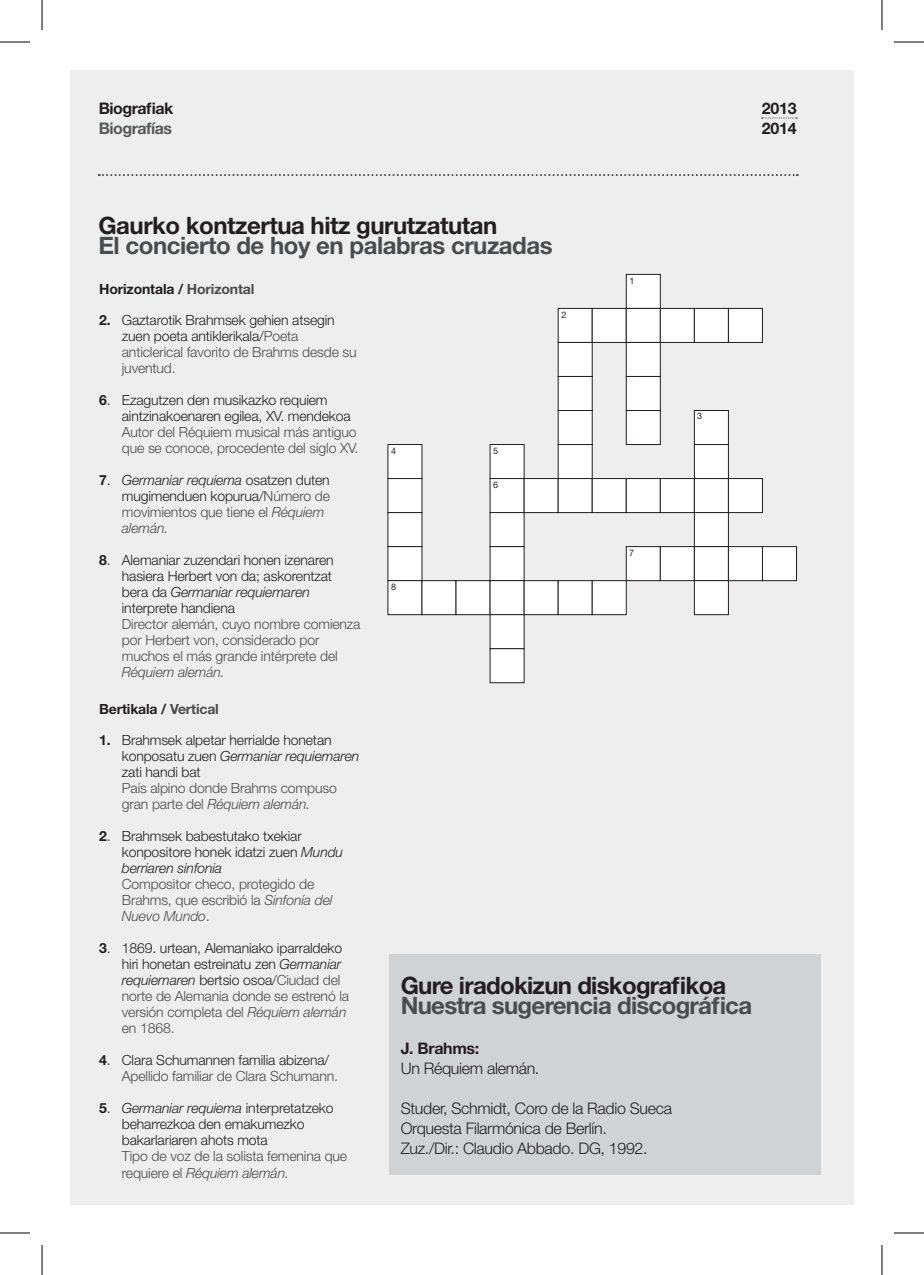
<style>
.page{position:relative;width:924px;height:1275px;background:#fff}
.page>*{position:absolute;margin:0;border:0;box-sizing:border-box;transform-origin:0 0}
.t1{font:700 24px "Helvetica Neue LT Std";letter-spacing:-.02em;color:#4b4c4d}
.t2{font:700 24px "Helvetica Neue LT Std";letter-spacing:-.02em;color:#231f20}
.t3{font:300 16px/20px "Helvetica Neue LT Std";letter-spacing:-.02em;color:#231f20}
.t4{font:700 16px/20px "Helvetica Neue LT Std";letter-spacing:-.02em;color:#231f20}
.t5{font:700 16px "Helvetica Neue LT Std";letter-spacing:-.03em;color:#57585a}
.t6{font:300 14px/16px "Helvetica Neue LT Std";letter-spacing:-.01em;color:#231f20}
.t7{font:300 14px/16px "Helvetica Neue LT Std";letter-spacing:-.01em;color:#4b4c4d}
.t8{font:700 14px "Helvetica Neue LT Std";letter-spacing:-.01em;color:#231f20}
.t9{font:italic 300 14px "Helvetica Neue LT Std";letter-spacing:-.01em;color:#4b4c4d}
.t10{font:9px "Helvetica Neue LT Std";color:#231f20}
.s1{color:#4b4c4d}
.s2{font-weight:700}
.s3{font-style:italic}
.s4{font-style:italic;color:#4b4c4d}
.s5{font-weight:700;color:#231f20}
.s6{color:#231f20}
</style>
<div class="page">
<div style="left:70px;top:70px;width:783px;height:1134px;background:#eeeeef"></div>
<svg style="left:99px;top:174px;width:698px;height:2px"></svg>
<svg style="left:761px;top:117px;width:36px;height:1px"></svg>
<div style="left:389px;top:954px;width:431px;height:220px;background:#d1d2d4"></div>
<svg style="left:387px;top:274px;width:409px;height:409px"></svg>
<hr style="left:0;top:42px;width:30px;height:1px;background:#000">
<hr style="left:893px;top:42px;width:30px;height:1px;background:#000">
<hr style="left:0;top:1232px;width:30px;height:1px;background:#000">
<hr style="left:893px;top:1232px;width:30px;height:1px;background:#000">
<hr style="left:42px;top:0;width:1px;height:30px;background:#000">
<hr style="left:42px;top:1245px;width:1px;height:30px;background:#000">
<hr style="left:881px;top:0;width:1px;height:30px;background:#000">
<hr style="left:881px;top:1245px;width:1px;height:30px;background:#000">
<p class="t4" style="left:99px;top:98px;width:76px">Biografiak</p>
<p class="t5" style="left:99px;top:118px;width:75px">Biografías</p>
<p class="t4" style="left:761px;top:98px;width:37px">2013<br>2014</p>
<h1 class="t2" style="left:98px;top:211px;width:400px">Gaurko kontzertua hitz gurutzatutan</h1>
<h1 class="t1" style="left:98px;top:231px;width:455px">El concierto de hoy en palabras cruzadas</h1>
<p class="t8" style="left:99px;top:280px;width:157px">Horizontala / <span class="s1">Horizontal</span></p>
<p class="t6" style="left:122px;top:312px;width:236px;text-indent:-23px"><span class="s2">2.</span> Gaztarotik Brahmsek gehien atsegin zuen poeta antiklerikala/<span class="s1">Poeta anticlerical favorito de Brahms desde su juventud.</span></p>
<p class="t6" style="left:122px;top:392px;width:230px;text-indent:-23px"><span class="s2">6</span>. Ezagutzen den musikazko requiem aintzinakoenaren egilea, XV. mendekoa</p>
<p class="t7" style="left:122px;top:424px;width:238px">Autor del Réquiem musical más antiguo que se conoce, procedente del siglo XV.</p>
<p class="t6" style="left:122px;top:472px;width:209px;text-indent:-23px"><span class="s2">7</span>. <span class="s3">Germaniar requiema</span> osatzen duten mugimenduen kopurua/<span class="s1">Número de movimientos que tiene el</span> <span class="s4">Réquiem alemán.</span></p>
<p class="t6" style="left:122px;top:552px;width:213px;text-indent:-23px"><span class="s2">8</span>. Alemaniar zuzendari honen izenaren hasiera Herbert von da; askorentzat bera da <span class="s3">Germaniar requiemaren </span>interprete handiena</p>
<p class="t7" style="left:122px;top:616px;width:240px">Director alemán, cuyo nombre comienza por Herbert von, considerado por muchos el más grande intérprete del</p>
<p class="t9" style="left:122px;top:664px;width:104px">Réquiem alemán.</p>
<p class="t8" style="left:99px;top:700px;width:121px">Bertikala / <span class="s1">Vertical</span></p>
<p class="t6" style="left:122px;top:732px;width:239px;text-indent:-23px"><span class="s2">1.</span> Brahmsek alpetar herrialde honetan konposatu zuen <span class="s3">Germaniar requiemaren </span>zati handi bat</p>
<p class="t7" style="left:122px;top:780px;width:216px">País alpino donde Brahms compuso gran parte del <span class="s3">Réquiem alemán.</span></p>
<p class="t6" style="left:122px;top:828px;width:223px;text-indent:-23px"><span class="s2">2</span>. Brahmsek babestutako txekiar konpositore honek idatzi zuen <span class="s3">Mundu berriaren sinfonia</span></p>
<p class="t7" style="left:122px;top:876px;width:212px">Compositor checo, protegido de<br>Brahms, que escribió la <span class="s3">Sinfonía del<br>Nuevo Mundo</span>.</p>
<p class="t6" style="left:122px;top:940px;width:229px;text-indent:-23px"><span class="s2">3</span>. 1869. urtean, Alemaniako iparraldeko hiri honetan estreinatu zen <span class="s3">Germaniar requiemaren</span> bertsio osoa/<span class="s1">Ciudad del norte de Alemania donde se estrenó la versión completa del</span> <span class="s4">Réquiem alemán </span><span class="s1">en 1868.</span></p>
<p class="t7" style="left:122px;top:1052px;width:218px;text-indent:-23px"><span class="s5">4</span><span class="s6">. Clara Schumannen familia abizena/<br></span>Apellido familiar de Clara Schumann.</p>
<p class="t6" style="left:122px;top:1100px;width:213px;text-indent:-23px"><span class="s2">5</span>. <span class="s3">Germaniar requiema</span> interpretatzeko beharrezkoa den emakumezko bakarlariaren ahots mota</p>
<p class="t7" style="left:122px;top:1148px;width:227px">Tipo de voz de la solista femenina que requiere el <span class="s3">Réquiem alemán.</span></p>
<p class="t10" style="left:391px;top:445px;width:7px">4</p>
<p class="t10" style="left:391px;top:581px;width:7px">8</p>
<p class="t10" style="left:493px;top:445px;width:7px">5</p>
<p class="t10" style="left:493px;top:479px;width:7px">6</p>
<p class="t10" style="left:561px;top:309px;width:7px">2</p>
<p class="t10" style="left:629px;top:275px;width:7px">1</p>
<p class="t10" style="left:629px;top:547px;width:7px">7</p>
<p class="t10" style="left:697px;top:411px;width:7px">3</p>
<h1 class="t2" style="left:400px;top:971px;width:327px">Gure iradokizun diskografikoa</h1>
<h1 class="t1" style="left:400px;top:991px;width:353px">Nuestra sugerencia discográfica</h1>
<p class="t4" style="left:400px;top:1038px;width:80px">J. Brahms:</p>
<p class="t3" style="left:400px;top:1058px;width:140px">Un Réquiem alemán.</p>
<p class="t3" style="left:400px;top:1098px;width:273px">Studer, Schmidt, Coro de la Radio Sueca<br>Orquesta Filarmónica de Berlín.<br>Zuz./Dir.: Claudio Abbado. DG, 1992.</p>
</div>
